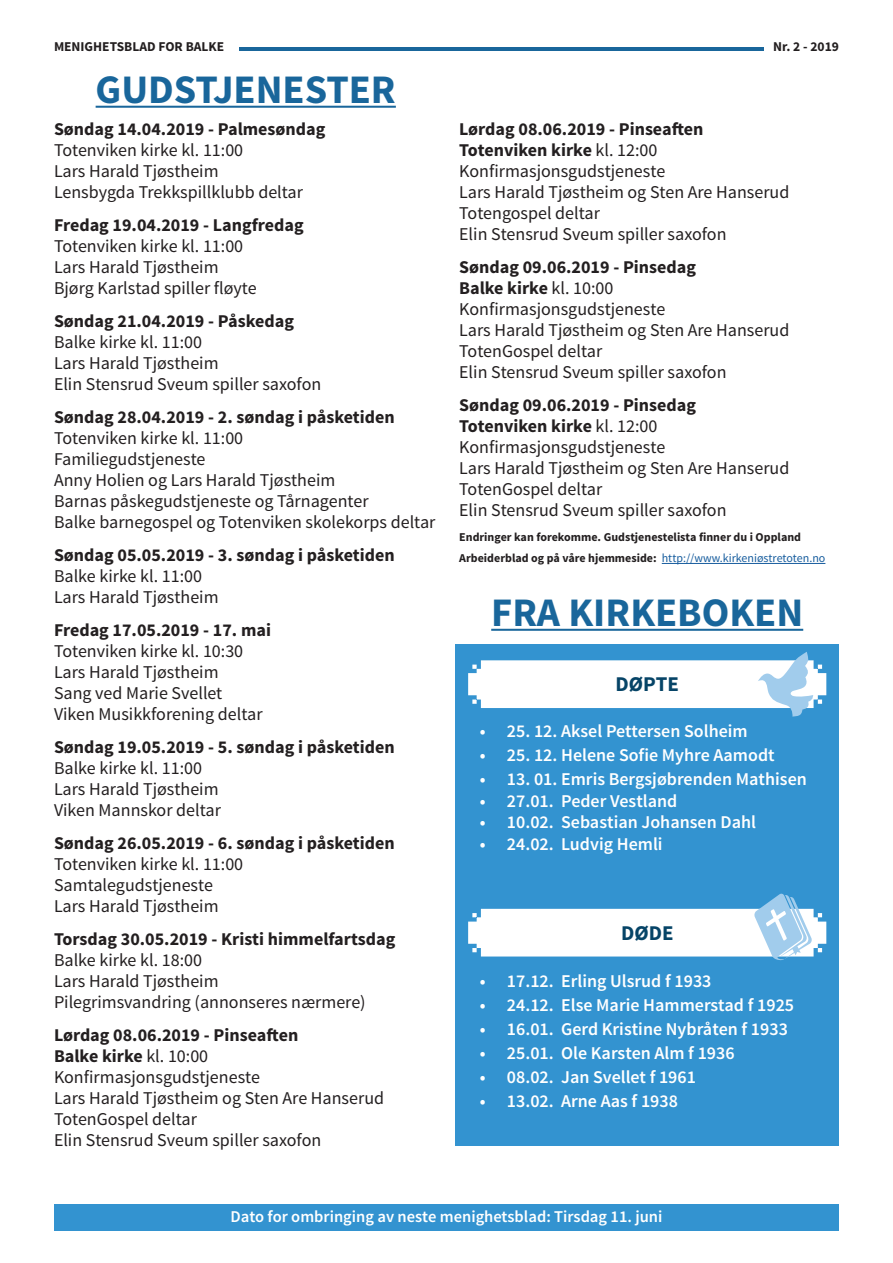
<style>
.page{position:relative;width:893px;height:1263px;background:#fff}
.page>*{position:absolute;margin:0;border:0;box-sizing:border-box;transform-origin:0 0}
.t1{font:700 40.5px "Source Sans Pro";color:#19669b}
.t2{font:700 21px "Source Sans Pro";color:#064467}
.t3{font:18px "Source Sans Pro";color:#231f20}
.t4{font:700 18px "Source Sans Pro";color:#231f20}
.t5{font:600 18px "Source Sans Pro";color:#fff}
.t6{font:600 16.5px "Source Sans Pro";color:#fff}
.t7{font:700 13.5px "Source Sans Pro";color:#231f20}
.t8{font:700 12px "Source Sans Pro";color:#231f20}
.s1{font-weight:400}
.s2{font-weight:400;color:#175d9e}
</style>
<div class="page">
<hr style="left:239px;top:47px;width:525px;height:4px;background:#19669b">
<hr style="left:96px;top:106px;width:300px;height:2px;background:#19669b">
<hr style="left:491px;top:629px;width:312px;height:2px;background:#19669b">
<div style="left:54px;top:1204px;width:785px;height:27px;background:#3393d0"></div>
<div style="left:455px;top:644px;width:384px;height:502px;background:#3393d0"></div>
<svg style="left:468px;top:652px;width:358px;height:65px"></svg>
<svg style="left:468px;top:893px;width:358px;height:68px"></svg>
<hr style="left:662px;top:563px;width:163px;height:1px;background:#175d9e">
<p class="t7" style="left:54px;top:38px;width:172px">MENIGHETSBLAD FOR BALKE</p>
<p class="t7" style="left:773px;top:38px;width:67px">Nr. 2 - 2019</p>
<p class="t1" style="left:96px;top:63px;width:302px">GUDSTJENESTER</p>
<p class="t4" style="left:54px;top:117px;width:273px">Søndag 14.04.2019 - Palmesøndag</p>
<p class="t3" style="left:54px;top:139px;width:191px">Totenviken kirke kl. 11:00</p>
<p class="t3" style="left:54px;top:160px;width:166px">Lars Harald Tjøstheim</p>
<p class="t3" style="left:54px;top:181px;width:251px">Lensbygda Trekkspillklubb deltar</p>
<p class="t4" style="left:54px;top:213px;width:251px">Fredag 19.04.2019 - Langfredag</p>
<p class="t3" style="left:54px;top:235px;width:191px">Totenviken kirke kl. 11:00</p>
<p class="t3" style="left:54px;top:256px;width:166px">Lars Harald Tjøstheim</p>
<p class="t3" style="left:54px;top:277px;width:204px">Bjørg Karlstad spiller fløyte</p>
<p class="t4" style="left:54px;top:309px;width:241px">Søndag 21.04.2019 - Påskedag</p>
<p class="t3" style="left:54px;top:331px;width:150px">Balke kirke kl. 11:00</p>
<p class="t3" style="left:54px;top:352px;width:166px">Lars Harald Tjøstheim</p>
<p class="t3" style="left:54px;top:373px;width:269px">Elin Stensrud Sveum spiller saxofon</p>
<p class="t4" style="left:54px;top:405px;width:342px">Søndag 28.04.2019 - 2. søndag i påsketiden</p>
<p class="t3" style="left:54px;top:427px;width:191px">Totenviken kirke kl. 11:00</p>
<p class="t3" style="left:54px;top:448px;width:153px">Familiegudstjeneste</p>
<p class="t3" style="left:54px;top:469px;width:283px">Anny Holien og Lars Harald Tjøstheim</p>
<p class="t3" style="left:54px;top:490px;width:316px">Barnas påskegudstjeneste og Tårnagenter</p>
<p class="t3" style="left:54px;top:511px;width:383px">Balke barnegospel og Totenviken skolekorps deltar</p>
<p class="t4" style="left:54px;top:543px;width:342px">Søndag 05.05.2019 - 3. søndag i påsketiden</p>
<p class="t3" style="left:54px;top:565px;width:150px">Balke kirke kl. 11:00</p>
<p class="t3" style="left:54px;top:586px;width:166px">Lars Harald Tjøstheim</p>
<p class="t4" style="left:54px;top:618px;width:219px">Fredag 17.05.2019 - 17. mai</p>
<p class="t3" style="left:54px;top:640px;width:191px">Totenviken kirke kl. 10:30</p>
<p class="t3" style="left:54px;top:661px;width:166px">Lars Harald Tjøstheim</p>
<p class="t3" style="left:54px;top:682px;width:170px">Sang ved Marie Svellet</p>
<p class="t3" style="left:54px;top:703px;width:210px">Viken Musikkforening deltar</p>
<p class="t4" style="left:54px;top:735px;width:342px">Søndag 19.05.2019 - 5. søndag i påsketiden</p>
<p class="t3" style="left:54px;top:757px;width:150px">Balke kirke kl. 11:00</p>
<p class="t3" style="left:54px;top:778px;width:166px">Lars Harald Tjøstheim</p>
<p class="t3" style="left:54px;top:799px;width:169px">Viken Mannskor deltar</p>
<p class="t4" style="left:54px;top:831px;width:342px">Søndag 26.05.2019 - 6. søndag i påsketiden</p>
<p class="t3" style="left:54px;top:853px;width:191px">Totenviken kirke kl. 11:00</p>
<p class="t3" style="left:54px;top:874px;width:160px">Samtalegudstjeneste</p>
<p class="t3" style="left:54px;top:895px;width:166px">Lars Harald Tjøstheim</p>
<p class="t4" style="left:54px;top:927px;width:343px">Torsdag 30.05.2019 - Kristi himmelfartsdag</p>
<p class="t3" style="left:54px;top:949px;width:150px">Balke kirke kl. 18:00</p>
<p class="t3" style="left:54px;top:970px;width:166px">Lars Harald Tjøstheim</p>
<p class="t3" style="left:54px;top:991px;width:313px">Pilegrimsvandring (annonseres nærmere)</p>
<p class="t4" style="left:54px;top:1023px;width:246px">Lørdag 08.06.2019 - Pinseaften</p>
<p class="t4" style="left:54px;top:1044px;width:156px">Balke kirke <span class="s1">kl. 10:00</span></p>
<p class="t3" style="left:54px;top:1066px;width:208px">Konfirmasjonsgudstjeneste</p>
<p class="t3" style="left:54px;top:1087px;width:332px">Lars Harald Tjøstheim og Sten Are Hanserud</p>
<p class="t3" style="left:54px;top:1108px;width:144px">TotenGospel deltar</p>
<p class="t3" style="left:54px;top:1129px;width:269px">Elin Stensrud Sveum spiller saxofon</p>
<p class="t4" style="left:459px;top:117px;width:246px">Lørdag 08.06.2019 - Pinseaften</p>
<p class="t4" style="left:459px;top:138px;width:200px">Totenviken kirke <span class="s1">kl. 12:00</span></p>
<p class="t3" style="left:459px;top:160px;width:208px">Konfirmasjonsgudstjeneste</p>
<p class="t3" style="left:459px;top:181px;width:332px">Lars Harald Tjøstheim og Sten Are Hanserud</p>
<p class="t3" style="left:459px;top:202px;width:142px">Totengospel deltar</p>
<p class="t3" style="left:459px;top:223px;width:269px">Elin Stensrud Sveum spiller saxofon</p>
<p class="t4" style="left:459px;top:255px;width:238px">Søndag 09.06.2019 - Pinsedag</p>
<p class="t4" style="left:459px;top:276px;width:156px">Balke kirke <span class="s1">kl. 10:00</span></p>
<p class="t3" style="left:459px;top:298px;width:208px">Konfirmasjonsgudstjeneste</p>
<p class="t3" style="left:459px;top:319px;width:332px">Lars Harald Tjøstheim og Sten Are Hanserud</p>
<p class="t3" style="left:459px;top:340px;width:144px">TotenGospel deltar</p>
<p class="t3" style="left:459px;top:361px;width:269px">Elin Stensrud Sveum spiller saxofon</p>
<p class="t4" style="left:459px;top:393px;width:238px">Søndag 09.06.2019 - Pinsedag</p>
<p class="t4" style="left:459px;top:414px;width:200px">Totenviken kirke <span class="s1">kl. 12:00</span></p>
<p class="t3" style="left:459px;top:436px;width:208px">Konfirmasjonsgudstjeneste</p>
<p class="t3" style="left:459px;top:457px;width:332px">Lars Harald Tjøstheim og Sten Are Hanserud</p>
<p class="t3" style="left:459px;top:478px;width:144px">TotenGospel deltar</p>
<p class="t3" style="left:459px;top:499px;width:269px">Elin Stensrud Sveum spiller saxofon</p>
<p class="t8" style="left:459px;top:529px;width:343px">Endringer kan forekomme. Gudstjenestelista finner du i Oppland</p>
<p class="t8" style="left:459px;top:550px;width:368px">Arbeiderblad og på våre hjemmeside: <span class="s2">http://www.kirkeniøstretoten.no</span></p>
<p class="t1" style="left:491px;top:586px;width:314px">FRA KIRKEBOKEN</p>
<p class="t2" style="left:616px;top:670px;width:65px">DØPTE</p>
<p class="t5" style="left:480px;top:720px;width:269px">• 25. 12. Aksel Pettersen Solheim</p>
<p class="t5" style="left:480px;top:744px;width:296px">• 25. 12. Helene Sofie Myhre Aamodt</p>
<p class="t5" style="left:480px;top:768px;width:328px">• 13. 01. Emris Bergsjøbrenden Mathisen</p>
<p class="t5" style="left:480px;top:789px;width:199px">• 27.01. Peder Vestland</p>
<p class="t5" style="left:480px;top:811px;width:278px">• 10.02. Sebastian Johansen Dahl</p>
<p class="t5" style="left:480px;top:832px;width:184px">• 24.02. Ludvig Hemli</p>
<p class="t2" style="left:621px;top:919px;width:54px">DØDE</p>
<p class="t5" style="left:480px;top:970px;width:233px">• 17.12. Erling Ulsrud f 1933</p>
<p class="t5" style="left:480px;top:994px;width:316px">• 24.12. Else Marie Hammerstad f 1925</p>
<p class="t5" style="left:480px;top:1018px;width:309px">• 16.01. Gerd Kristine Nybråten f 1933</p>
<p class="t5" style="left:480px;top:1042px;width:256px">• 25.01. Ole Karsten Alm f 1936</p>
<p class="t5" style="left:480px;top:1066px;width:218px">• 08.02. Jan Svellet f 1961</p>
<p class="t5" style="left:480px;top:1090px;width:199px">• 13.02. Arne Aas f 1938</p>
<p class="t6" style="left:230px;top:1206px;width:433px">Dato for ombringing av neste menighetsblad: Tirsdag 11. juni</p>
</div>
